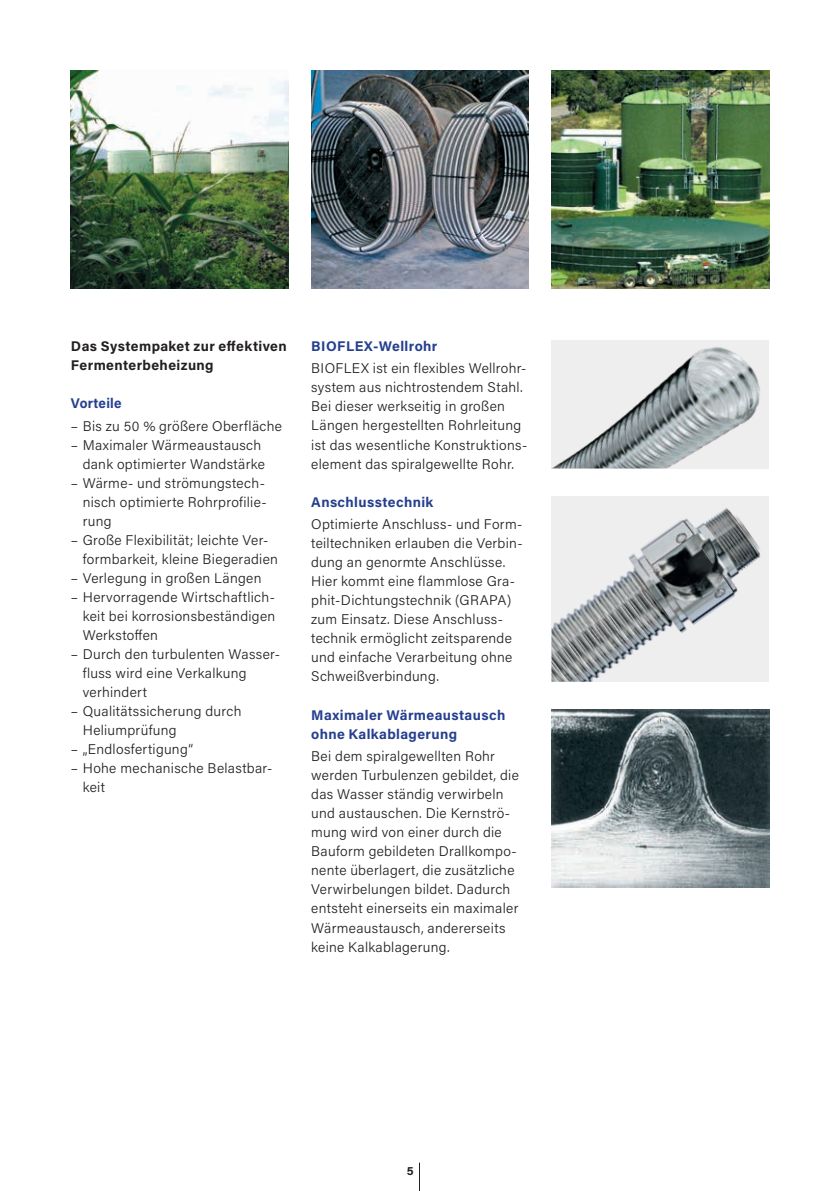
<style>
.page{position:relative;width:840px;height:1191px;background:#fff}
.page>*{position:absolute;margin:0;border:0;box-sizing:border-box;transform-origin:0 0}
.t1{font:300 14px/19px "Acumin Pro";letter-spacing:.025em;color:#231f20}
.t2{font:700 14px/19px "Acumin Pro";letter-spacing:.03em;color:#253f8e}
.t3{font:700 14px/19px "Acumin Pro";letter-spacing:.03em;color:#231f20}
.t4{font:700 14px "Acumin Pro";letter-spacing:.03em;color:#253f8e;scale:.96 1}
.t5{font:700 12px "Acumin Pro";color:#231f20}
</style>
<div class="page">
<svg style="left:419px;top:1162px;width:1px;height:29px"></svg>
<img style="left:551px;top:340px;width:217px;height:128px">
<img style="left:551px;top:496px;width:217px;height:185px">
<img style="left:551px;top:709px;width:217px;height:178px">
<img style="left:551px;top:71px;width:217px;height:217px">
<img style="left:311px;top:71px;width:217px;height:217px">
<img style="left:71px;top:71px;width:217px;height:217px">
<p class="t3" style="left:71px;top:335px;width:217px">Das Systempaket zur effektiven<br>Fermenterbeheizung</p>
<p class="t4" style="left:71px;top:393px;width:54px">Vorteile</p>
<p class="t1" style="left:71px;top:415px;width:212px">– Bis zu 50 % größere Oberfläche</p>
<p class="t1" style="left:71px;top:434px;width:195px;text-align:right">– Maximaler Wärmeaustausch dank optimierter Wandstärke</p>
<p class="t1" style="left:83px;top:472px;width:185px;text-indent:-12px">– Wärme- und strömungstech&shy;nisch optimierte Rohrprofilie&shy;rung</p>
<p class="t1" style="left:83px;top:529px;width:197px;text-indent:-12px">– Große Flexibilität; leichte Ver&shy;formbarkeit, kleine Biegeradien</p>
<p class="t1" style="left:71px;top:567px;width:192px">– Verlegung in großen Längen</p>
<p class="t1" style="left:83px;top:586px;width:194px;text-align:justify;text-indent:-12px">– Hervorragende Wirtschaftlich&shy;keit bei korrosionsbeständigen Werkstoffen</p>
<p class="t1" style="left:83px;top:643px;width:198px;text-indent:-12px">– Durch den turbulenten Wasser&shy;fluss wird eine Verkalkung verhindert</p>
<p class="t1" style="left:83px;top:700px;width:160px;text-indent:-12px">– Qualitätssicherung durch<br>Heliumprüfung</p>
<p class="t1" style="left:71px;top:738px;width:124px">– „Endlosfertigung“</p>
<p class="t1" style="left:83px;top:757px;width:191px;text-indent:-12px">– Hohe mechanische Belastbar&shy;keit</p>
<p class="t2" style="left:311px;top:335px;width:128px">BIOFLEX-Wellrohr</p>
<p class="t1" style="left:311px;top:358px;width:217px">BIOFLEX ist ein flexibles Wellrohr&shy;system aus nichtrostendem Stahl.<br>Bei dieser werkseitig in großen Längen hergestellten Rohrleitung ist das wesentliche Konstruktions&shy;element das spiralgewellte Rohr.</p>
<p class="t2" style="left:311px;top:491px;width:124px">Anschlusstechnik</p>
<p class="t1" style="left:311px;top:514px;width:213px">Optimierte Anschluss- und Form&shy;teiltechniken erlauben die Verbin&shy;dung an genormte Anschlüsse.<br>Hier kommt eine flammlose Gra&shy;phit-Dichtungstechnik (GRAPA) zum Einsatz. Diese Anschluss&shy;technik ermöglicht zeitsparende und einfache Verarbeitung ohne<br>Schweißverbindung.</p>
<p class="t2" style="left:311px;top:704px;width:195px">Maximaler Wärmeaustausch ohne Kalkablagerung</p>
<p class="t1" style="left:311px;top:746px;width:209px">Bei dem spiralgewellten Rohr werden Turbulenzen gebildet, die das Wasser ständig verwirbeln und austauschen. Die Kernströ&shy;mung wird von einer durch die<br>Bauform gebildeten Drallkompo&shy;nente überlagert, die zusätzliche<br>Verwirbelungen bildet. Dadurch entsteht einerseits ein maximaler<br>Wärmeaustausch, andererseits keine Kalkablagerung.</p>
<p class="t5" style="left:407px;top:1162px;width:8px">5</p>
</div>
